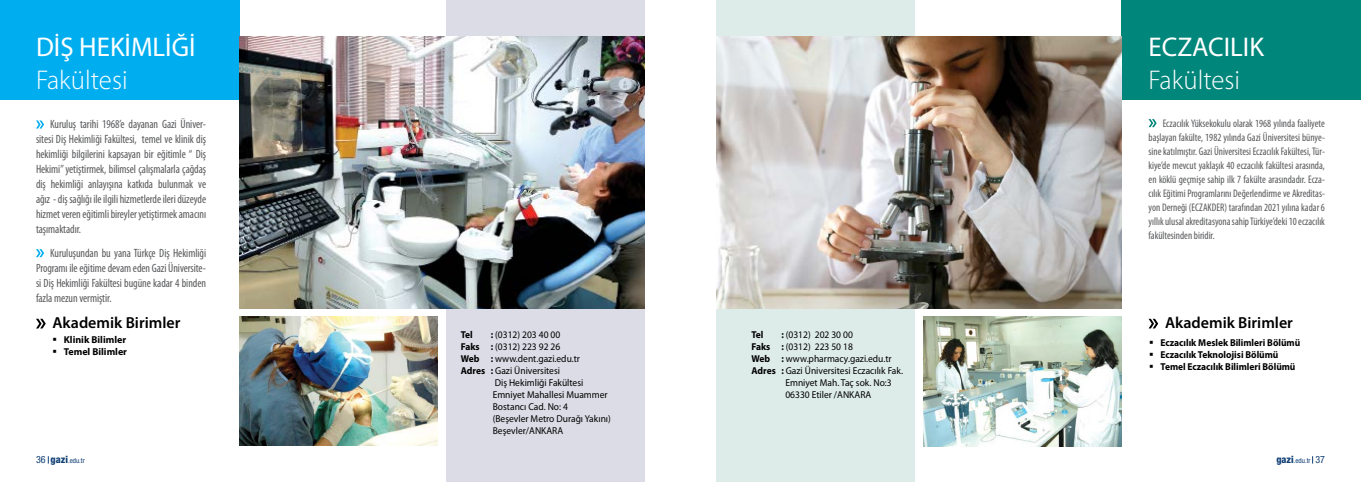
<style>
.page{position:relative;width:1361px;height:482px;background:#fff}
.page>*{position:absolute;margin:0;border:0;box-sizing:border-box;transform-origin:0 0}
.t1{font:27.1px "Myriad Pro";color:#fff}
.t2{font:300 27.1px "Myriad Pro";color:#fff}
.t3{font:600 16px "Myriad Pro";color:#000}
.t4{font:condensed 12px/15px "Myriad Pro";letter-spacing:-.005em;color:#58595b;text-align:justify;scale:.95 1}
.t5{font:condensed 11px/14px "Myriad Pro";color:#58595b;text-align:justify;scale:.95 1}
.t6{font:10px/12px "Myriad Pro";color:#000;scale:.95 1}
.t7{font:700 10px "Myriad Pro";letter-spacing:-.005em;color:#000;scale:.95 1}
.t8{font:700 10px "Myriad Pro";letter-spacing:-.005em;color:#000}
.t9{font:condensed 7px "Helvetica Neue LT Std";color:#103f76}
.s1{font-weight:700}
.s2{font-size:10px}
.s3{font-weight:800;font-size:10px}
</style>
<div class="page">
<div style="left:446px;top:0;width:198px;height:482px;background:#dbdce6"></div>
<div style="left:0;top:0;width:239px;height:99px;background:#00aeef"></div>
<img style="left:239px;top:36px;width:405px;height:272px">
<img style="left:239px;top:316px;width:198px;height:129px">
<svg style="left:36px;top:319px;width:10px;height:9px"></svg>
<div style="left:1122px;top:0;width:239px;height:99px;background:#00867b"></div>
<div style="left:716px;top:0;width:199px;height:482px;background:#deece9"></div>
<svg style="left:1148px;top:119px;width:8px;height:8px"></svg>
<svg style="left:1148px;top:319px;width:10px;height:9px"></svg>
<img style="left:716px;top:36px;width:406px;height:272px">
<img style="left:923px;top:317px;width:199px;height:130px">
<svg style="left:36px;top:120px;width:8px;height:9px"></svg>
<svg style="left:36px;top:249px;width:8px;height:8px"></svg>
<h1 class="t1" style="left:36px;top:31px;width:161px">DİŞ HEKİMLİĞİ</h1>
<h1 class="t2" style="left:36px;top:64px;width:93px">Fakültesi</h1>
<p class="t4" style="left:36px;top:116px;width:181px;text-indent:14px">Kuruluş tarihi 1968’e dayanan Gazi Üniver&shy;sitesi Diş Hekimliği Fakültesi, temel ve klinik diş hekimliği bilgilerini kapsayan bir eğitimle “ Diş Hekimi” yetiştirmek, bilimsel çalışmalarla çağdaş diş hekimliği anlayışına katkıda bulunmak ve ağız - diş sağlığı ile ilgili hizmetlerde ileri düzeyde hizmet veren eğitimli bireyler yetiştirmek amacını taşımaktadır.</p>
<p class="t4" style="left:36px;top:245px;width:181px;text-indent:14px">Kuruluşundan bu yana Türkçe Diş Hekimliği Programı ile eğitime devam eden Gazi Üniversite&shy;si Diş Hekimliği Fakültesi bugüne kadar 4 binden fazla mezun vermiştir.</p>
<h2 class="t3" style="left:52px;top:313px;width:129px">Akademik Birimler</h2>
<p class="t8" style="left:52px;top:333px;width:75px">▪ Klinik Bilimler</p>
<p class="t8" style="left:52px;top:345px;width:76px">▪ Temel Bilimler</p>
<p class="t7" style="left:461px;top:328px;width:14px">Tel</p>
<p class="t6" style="left:461px;top:328px;width:127px;text-indent:30px"><span class="s1">:</span> (0312) 203 40 00<br><span class="s1">Faks :</span> (0312) 223 92 26<br><span class="s1">Web :</span> www.dent.gazi.edu.tr<br><span class="s1">Adres :</span> Gazi Üniversitesi</p>
<p class="t6" style="left:493px;top:376px;width:126px">Diş Hekimliği Fakültesi<br>Emniyet Mahallesi Muammer<br>Bostancı Cad. No: 4<br>(Beşevler Metro Durağı Yakını)<br>Beşevler/ANKARA</p>
<p class="t7" style="left:751px;top:328px;width:14px">Tel</p>
<p class="t6" style="left:781px;top:328px;width:77px"><span class="s1">:</span> (0312) 202 30 00</p>
<p class="t6" style="left:751px;top:340px;width:108px"><span class="s1">Faks :</span> (0312) 223 50 18</p>
<p class="t6" style="left:751px;top:352px;width:149px"><span class="s1">Web :</span> www.pharmacy.gazi.edu.tr</p>
<p class="t6" style="left:751px;top:364px;width:161px"><span class="s1">Adres :</span> Gazi Üniversitesi Eczacılık Fak.</p>
<p class="t6" style="left:785px;top:376px;width:113px">Emniyet Mah. Taç sok. No:3</p>
<p class="t6" style="left:785px;top:388px;width:92px">06330 Etiler /ANKARA</p>
<h1 class="t1" style="left:1148px;top:31px;width:117px">ECZACILIK</h1>
<h1 class="t2" style="left:1148px;top:64px;width:93px">Fakültesi</h1>
<p class="t5" style="left:1148px;top:117px;width:187px;text-indent:14px">Eczacılık Yüksekokulu olarak 1968 yılında faaliyete başlayan fakülte, 1982 yılında Gazi Üniversitesi bünye&shy;sine katılmıştır. Gazi Üniversitesi Eczacılık Fakültesi, Tür&shy;kiye’de mevcut yaklaşık 40 eczacılık fakültesi arasında, en köklü geçmişe sahip ilk 7 fakülte arasındadır. Ecza&shy;cılık Eğitimi Programlarını Değerlendirme ve Akreditas&shy;yon Derneği (ECZAKDER) tarafından 2021 yılına kadar 6 yıllık ulusal akreditasyona sahip Türkiye’deki 10 eczacılık fakültesinden biridir.</p>
<h2 class="t3" style="left:1165px;top:313px;width:129px">Akademik Birimler</h2>
<p class="t7" style="left:1149px;top:336px;width:160px">▪ Eczacılık Meslek Bilimleri Bölümü</p>
<p class="t7" style="left:1149px;top:348px;width:137px">▪ Eczacılık Teknolojisi Bölümü</p>
<p class="t7" style="left:1149px;top:360px;width:155px">▪ Temel Eczacılık Bilimleri Bölümü</p>
<p class="t9" style="left:36px;top:457px;width:50px"><span class="s2">36</span> <span class="s3">gazi</span>.edu.tr</p>
<p class="t9" style="left:1276px;top:457px;width:50px"><span class="s3">gazi</span>.edu.tr <span class="s2">37</span></p>
</div>
